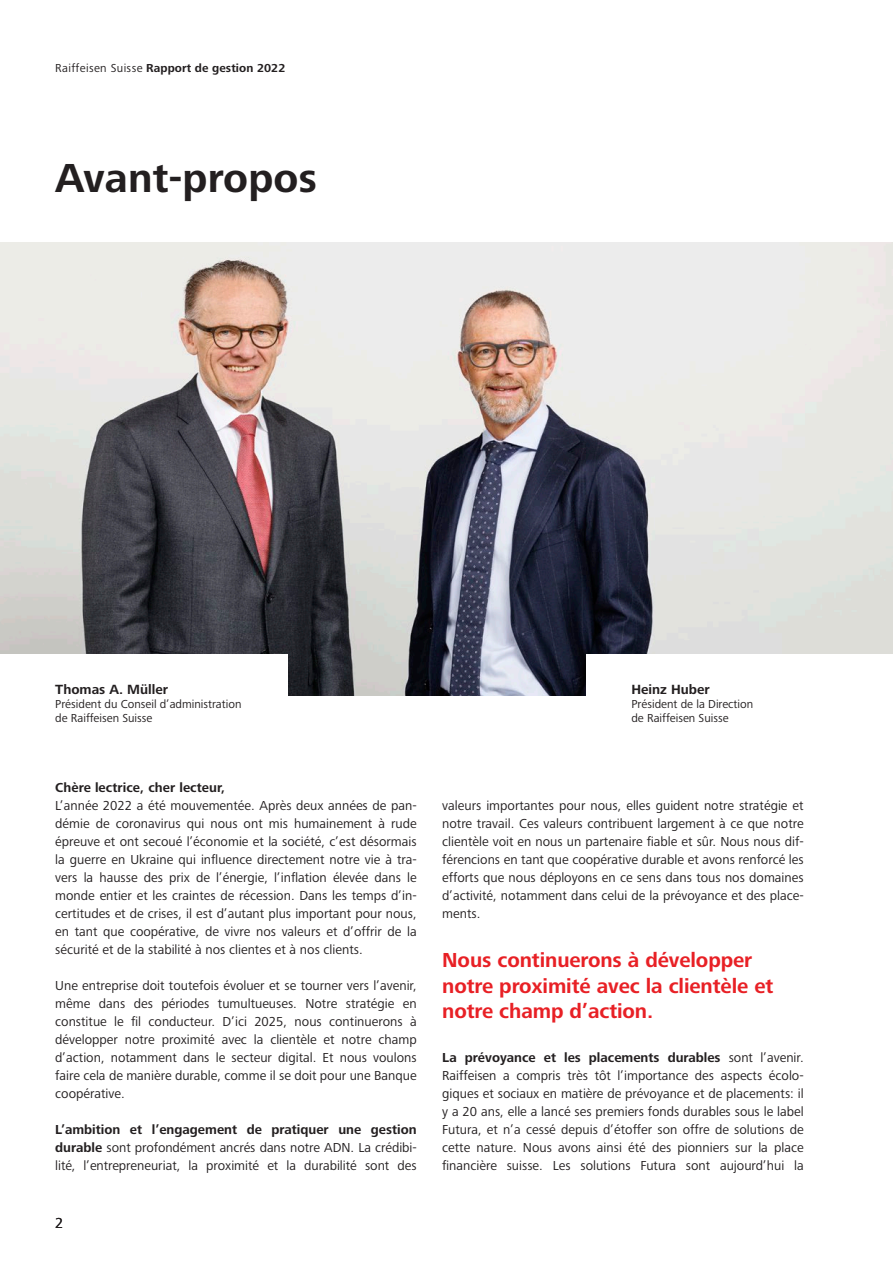
<style>
.page{position:relative;width:893px;height:1263px;background:#fff}
.page>*{position:absolute;margin:0;border:0;box-sizing:border-box;transform-origin:0 0}
.t1{font:700 42px "Frutiger Next LTW1 G";letter-spacing:.005em;color:#231f20}
.t2{font:700 21px/25.5px "Frutiger Next LTW1 G";letter-spacing:-.005em;color:#e82025}
.t3{font:15px "Frutiger Next LTW1 G";color:#231f20}
.t4{font:700 13.8px "Frutiger Next LTW1 G";color:#231f20}
.t5{font:13.5px/18px "Frutiger Next LTW1 G";color:#231f20;text-align:justify}
.t6{font:700 13.5px "Frutiger Next LTW1 G";letter-spacing:.005em;color:#231f20}
.t7{font:12px/14.4px "Frutiger Next LTW1 G";color:#231f20}
.t8{font:700 12px "Frutiger Next LTW1 G";letter-spacing:.005em;color:#231f20}
.s1{font-weight:400}
.s2{font-weight:700}
</style>
<div class="page">
<img style="left:0;top:242px;width:892px;height:454px">
<div style="left:0;top:654px;width:287px;height:117px;background:#fff"></div>
<div style="left:587px;top:654px;width:306px;height:117px;background:#fff"></div>
<p class="t8" style="left:55px;top:61px;width:232px"><span class="s1">Raiffeisen Suisse</span> Rapport de gestion 2022</p>
<h1 class="t1" style="left:55px;top:154px;width:264px">Avant-propos</h1>
<p class="t4" style="left:55px;top:681px;width:114px">Thomas A. Müller</p>
<p class="t7" style="left:55px;top:697px;width:188px">Président du Conseil d’administration de Raiffeisen Suisse</p>
<p class="t6" style="left:55px;top:780px;width:172px">Chère lectrice, cher lecteur,</p>
<p class="t5" style="left:55px;top:797px;width:363px">L’année 2022 a été mouvementée. Après deux années de pan&shy;démie de coronavirus qui nous ont mis humainement à rude épreuve et ont secoué l’économie et la société, c’est désormais la guerre en Ukraine qui influence directement notre vie à tra&shy;vers la hausse des prix de l’énergie, l’inflation élevée dans le monde entier et les craintes de récession. Dans les temps d’in&shy;certitudes et de crises, il est d’autant plus important pour nous, en tant que coopérative, de vivre nos valeurs et d’offrir de la sécurité et de la stabilité à nos clientes et à nos clients.</p>
<p class="t5" style="left:55px;top:977px;width:363px">Une entreprise doit toutefois évoluer et se tourner vers l’avenir, même dans des périodes tumultueuses. Notre stratégie en constitue le fil conducteur. D’ici 2025, nous continuerons à développer notre proximité avec la clientèle et notre champ d’action, notamment dans le secteur digital. Et nous voulons faire cela de manière durable, comme il se doit pour une Banque coopérative.</p>
<p class="t5" style="left:55px;top:1121px;width:363px"><span class="s2">L’ambition et l’engagement de pratiquer une gestion durable</span> sont profondément ancrés dans notre ADN. La crédibi&shy;lité, l’entrepreneuriat, la proximité et la durabilité sont des</p>
<p class="t3" style="left:55px;top:1215px;width:10px">2</p>
<p class="t4" style="left:631px;top:681px;width:80px">Heinz Huber</p>
<p class="t7" style="left:631px;top:697px;width:123px">Président de la Direction de Raiffeisen Suisse</p>
<p class="t5" style="left:442px;top:797px;width:363px">valeurs importantes pour nous, elles guident notre stratégie et notre travail. Ces valeurs contribuent largement à ce que notre clientèle voit en nous un partenaire fiable et sûr. Nous nous dif&shy;férencions en tant que coopérative durable et avons renforcé les efforts que nous déployons en ce sens dans tous nos domaines d’activité, notamment dans celui de la prévoyance et des place&shy;ments.</p>
<h2 class="t2" style="left:442px;top:948px;width:333px">Nous continuerons à développer notre proximité avec la clientèle et notre champ d’action.</h2>
<p class="t5" style="left:442px;top:1049px;width:363px"><span class="s2">La prévoyance et les placements durables</span> sont l’avenir.<br>Raiffeisen a compris très tôt l’importance des aspects écolo&shy;giques et sociaux en matière de prévoyance et de placements: il y a 20 ans, elle a lancé ses premiers fonds durables sous le label Futura, et n’a cessé depuis d’étoffer son offre de solutions de cette nature. Nous avons ainsi été des pionniers sur la place financière suisse. Les solutions Futura sont aujourd’hui la</p>
</div>
